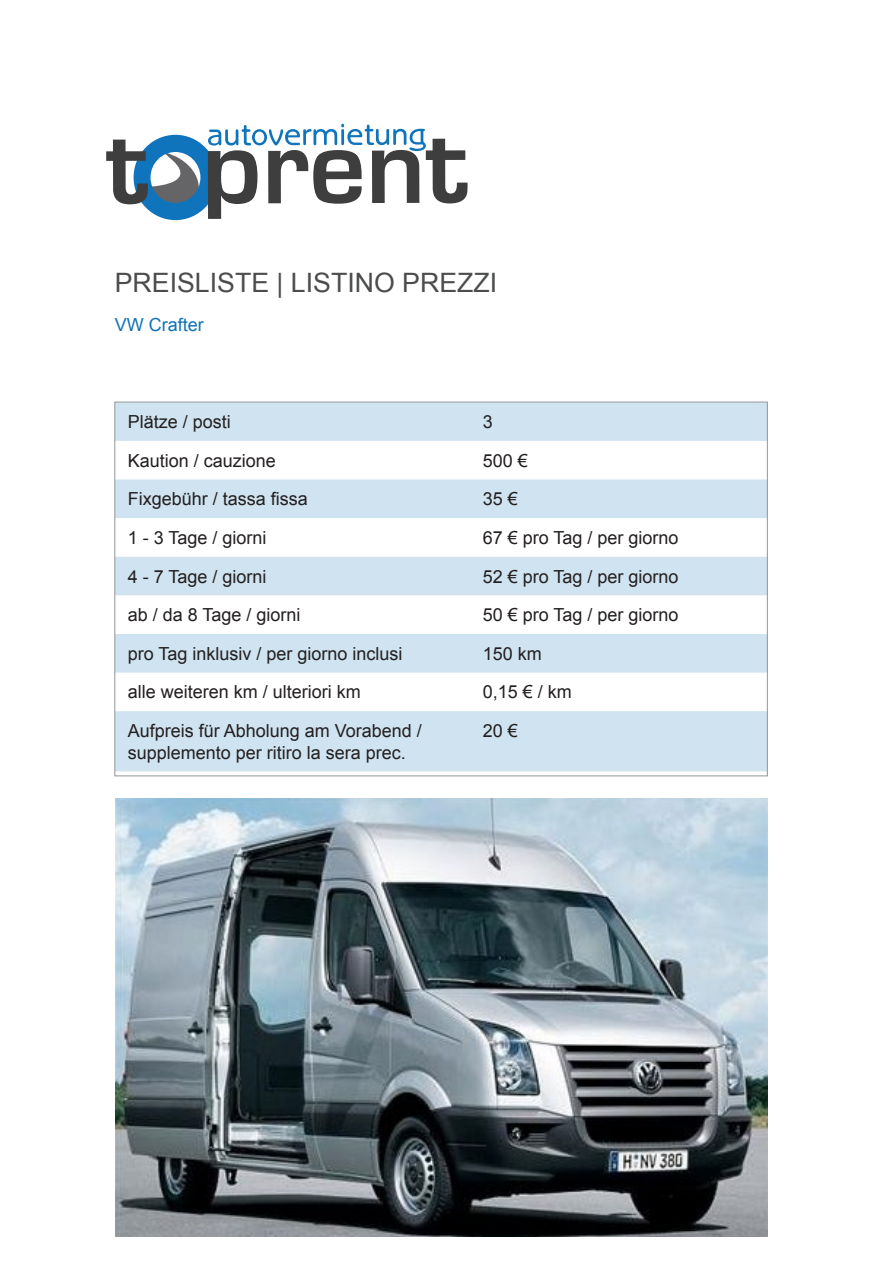
<style>
.page{position:relative;width:893px;height:1263px;background:#fff}
.page>*{position:absolute;margin:0;border:0;box-sizing:border-box;transform-origin:0 0}
.t1{font:26.7px "Arial";color:#4b4c4d}
.t2{font:18px "Arial";color:#231f20}
.t3{font:18px "Arial";color:#0e72b5}
</style>
<div class="page">
<svg style="left:117px;top:404px;width:648px;height:367px;fill:#cfe3f0"></svg>
<svg style="left:106px;top:124px;width:362px;height:96px"></svg>
<img style="left:115px;top:799px;width:652px;height:438px">
<p class="t1" style="left:115px;top:265px;width:384px">PREISLISTE | LISTINO PREZZI</p>
<p class="t3" style="left:115px;top:313px;width:91px">VW Crafter</p>
<p class="t2" style="left:128px;top:410px;width:105px">Plätze / posti</p>
<p class="t2" style="left:483px;top:410px;width:12px">3</p>
<p class="t2" style="left:128px;top:449px;width:150px">Kaution / cauzione</p>
<p class="t2" style="left:483px;top:449px;width:47px">500 €</p>
<p class="t2" style="left:128px;top:487px;width:182px">Fixgebühr / tassa fissa</p>
<p class="t2" style="left:483px;top:487px;width:37px">35 €</p>
<p class="t2" style="left:128px;top:526px;width:140px">1 - 3 Tage / giorni</p>
<p class="t2" style="left:483px;top:526px;width:197px">67 € pro Tag / per giorno</p>
<p class="t2" style="left:128px;top:564px;width:140px">4 - 7 Tage / giorni</p>
<p class="t2" style="left:483px;top:564px;width:197px">52 € pro Tag / per giorno</p>
<p class="t2" style="left:128px;top:603px;width:174px">ab / da 8 Tage / giorni</p>
<p class="t2" style="left:483px;top:603px;width:197px">50 € pro Tag / per giorno</p>
<p class="t2" style="left:128px;top:642px;width:276px">pro Tag inklusiv / per giorno inclusi</p>
<p class="t2" style="left:483px;top:642px;width:61px">150 km</p>
<p class="t2" style="left:128px;top:680px;width:235px">alle weiteren km / ulteriori km</p>
<p class="t2" style="left:483px;top:680px;width:91px">0,15 € / km</p>
<p class="t2" style="left:128px;top:719px;width:296px">Aufpreis für Abholung am Vorabend /</p>
<p class="t2" style="left:128px;top:740px;width:280px">supplemento per ritiro la sera prec.</p>
<p class="t2" style="left:483px;top:719px;width:37px">20 €</p>
</div>
